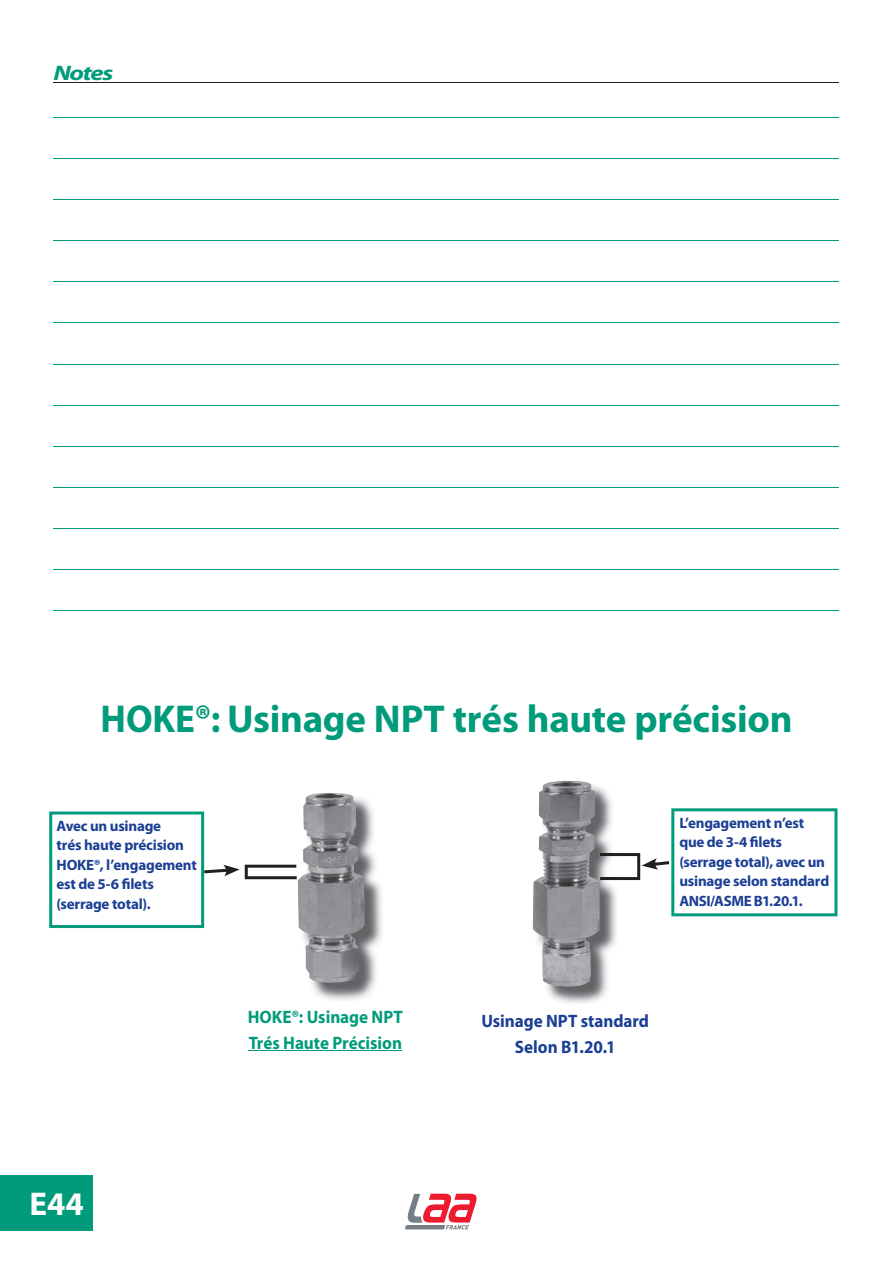
<style>
.page{position:relative;width:893px;height:1263px;background:#fff}
.page>*{position:absolute;margin:0;border:0;box-sizing:border-box;transform-origin:0 0}
.t1{font:700 39px "Myriad Pro";letter-spacing:-.005em;color:#009b7b;scale:.95 1}
.t2{font:700 33px "Myriad Pro";color:#fff}
.t3{font:italic 700 21px "Myriad Pro";letter-spacing:-.05em;color:#009b7b;scale:1.25 1}
.t4{font:700 18px/25.5px "Myriad Pro";color:#009b7b;scale:.95 1}
.t5{font:700 18px/25.5px "Myriad Pro";color:#1b3f94;text-align:center;scale:.95 1}
.t6{font:700 15px/19.5px "Myriad Pro";letter-spacing:-.015em;color:#1b3f94}
</style>
<div class="page">
<div style="left:0;top:1175px;width:93px;height:56px;background:#009b7b"></div>
<svg style="left:405px;top:1194px;width:72px;height:36px"></svg>
<hr style="left:53px;top:83px;width:785px;height:1px;background:#231f20">
<hr style="left:53px;top:158px;width:785px;height:1px;background:#009b7b">
<hr style="left:53px;top:199px;width:785px;height:1px;background:#009b7b">
<hr style="left:53px;top:241px;width:785px;height:1px;background:#009b7b">
<hr style="left:53px;top:282px;width:785px;height:1px;background:#009b7b">
<hr style="left:53px;top:323px;width:785px;height:1px;background:#009b7b">
<hr style="left:53px;top:364px;width:785px;height:1px;background:#009b7b">
<hr style="left:53px;top:405px;width:785px;height:1px;background:#009b7b">
<hr style="left:53px;top:446px;width:785px;height:1px;background:#009b7b">
<hr style="left:53px;top:487px;width:785px;height:1px;background:#009b7b">
<hr style="left:53px;top:528px;width:785px;height:1px;background:#009b7b">
<hr style="left:53px;top:569px;width:785px;height:1px;background:#009b7b">
<hr style="left:53px;top:610px;width:785px;height:1px;background:#009b7b">
<hr style="left:53px;top:117px;width:785px;height:1px;background:#009b7b">
<img style="left:311px;top:801px;width:71px;height:199px">
<img style="left:298px;top:793px;width:68px;height:190px">
<hr style="left:249px;top:1050px;width:153px;height:1px;background:#009b7b">
<svg style="left:49px;top:812px;width:248px;height:116px"></svg>
<svg style="left:618px;top:808px;width:219px;height:108px"></svg>
<img style="left:547px;top:787px;width:71px;height:216px">
<img style="left:600px;top:853px;width:18px;height:27px">
<img style="left:532px;top:781px;width:68px;height:206px">
<h3 class="t3" style="left:53px;top:65px;width:49px">Notes</h3>
<h1 class="t1" style="left:101px;top:704px;width:730px">HOKE®: Usinage NPT trés haute précision</h1>
<p class="t6" style="left:57px;top:818px;width:142px">Avec un usinage<br>trés haute précision<br>HOKE®, l’engagement est de 5-6 filets (serrage total).</p>
<p class="t6" style="left:679px;top:814px;width:151px">L’engagement n’est que de 3-4 filets (serrage total), avec un usinage selon standard<br>ANSI/ASME B1.20.1.</p>
<h2 class="t2" style="left:30px;top:1192px;width:56px">E44</h2>
<p class="t4" style="left:248px;top:1006px;width:165px">HOKE®: Usinage NPT<br>Trés Haute Précision</p>
<p class="t5" style="left:481px;top:1010px;width:178px">Usinage NPT standard<br>Selon B1.20.1</p>
</div>
